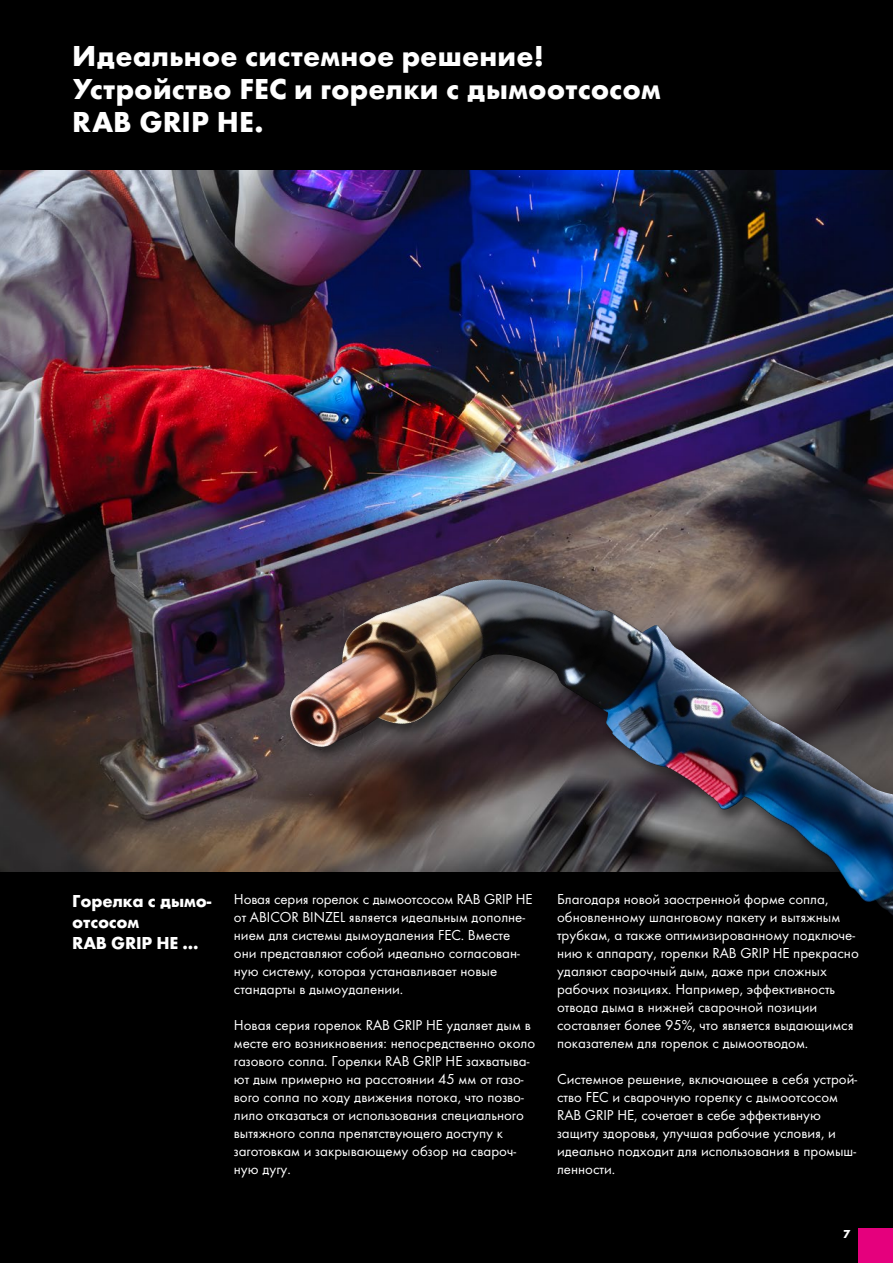
<style>
.page{position:relative;width:893px;height:1263px;background:#000}
.page>*{position:absolute;margin:0;border:0;box-sizing:border-box;transform-origin:0 0}
.t1{font:700 30px/33px "Futura TOT";letter-spacing:.005em;color:#fff}
.t2{font:700 18px/21px "Futura TOT";letter-spacing:-.01em;color:#fff}
.t3{font:15px/18px "Futura TOT Boo";color:#fff}
.t4{font:700 12px "Futura TOT";color:#fff}
</style>
<div class="page">
<img style="left:0;top:170px;width:893px;height:702px">
<div style="left:859px;top:1229px;width:34px;height:34px;background:#e5007d"></div>
<div style="left:285px;top:577px;width:608px;height:437px;background:#000"></div>
<img style="left:290px;top:579px;width:603px;height:336px">
<h1 class="t1" style="left:72px;top:39px;width:590px">Идеальное системное решение!<br>Устройство FEC и горелки с дымоотсосом<br>RAB GRIP HE.</h1>
<p class="t3" style="left:234px;top:890px;width:300px">Новая серия горелок с дымоотсосом RAB GRIP HE от ABICOR BINZEL является идеальным дополне&shy;нием для системы дымоудаления FEC. Вместе они представляют собой идеально согласован&shy;ную систему, которая устанавливает новые стандарты в дымоудалении.</p>
<p class="t3" style="left:234px;top:1016px;width:303px">Новая серия горелок RAB GRIP HE удаляет дым в месте его возникновения: непосредственно около газового сопла. Горелки RAB GRIP HE захватыва&shy;ют дым примерно на расстоянии 45 мм от газо&shy;вого сопла по ходу движения потока, что позво&shy;лило отказаться от использования специального вытяжного сопла препятствующего доступу к заготовкам и закрывающему обзор на свароч&shy;ную дугу.</p>
<p class="t2" style="left:72px;top:890px;width:140px">Горелка с дымо&shy;отсосом<br>RAB GRIP HE ...</p>
<p class="t3" style="left:557px;top:890px;width:303px">Благодаря новой заостренной форме сопла, обновленному шланговому пакету и вытяжным трубкам, а также оптимизированному подключе&shy;нию к аппарату, горелки RAB GRIP HE прекрасно удаляют сварочный дым, даже при сложных рабочих позициях. Например, эффективность отвода дыма в нижней сварочной позиции составляет более 95%, что является выдающимся показателем для горелок с дымоотводом.</p>
<p class="t3" style="left:557px;top:1070px;width:302px">Системное решение, включающее в себя устрой&shy;ство FEC и сварочную горелку с дымоотсосом RAB GRIP HE, сочетает в себе эффективную защиту здоровья, улучшая рабочие условия, и идеально подходит для использования в промыш&shy;ленности.</p>
<p class="t4" style="left:843px;top:1227px;width:9px">7</p>
</div>
